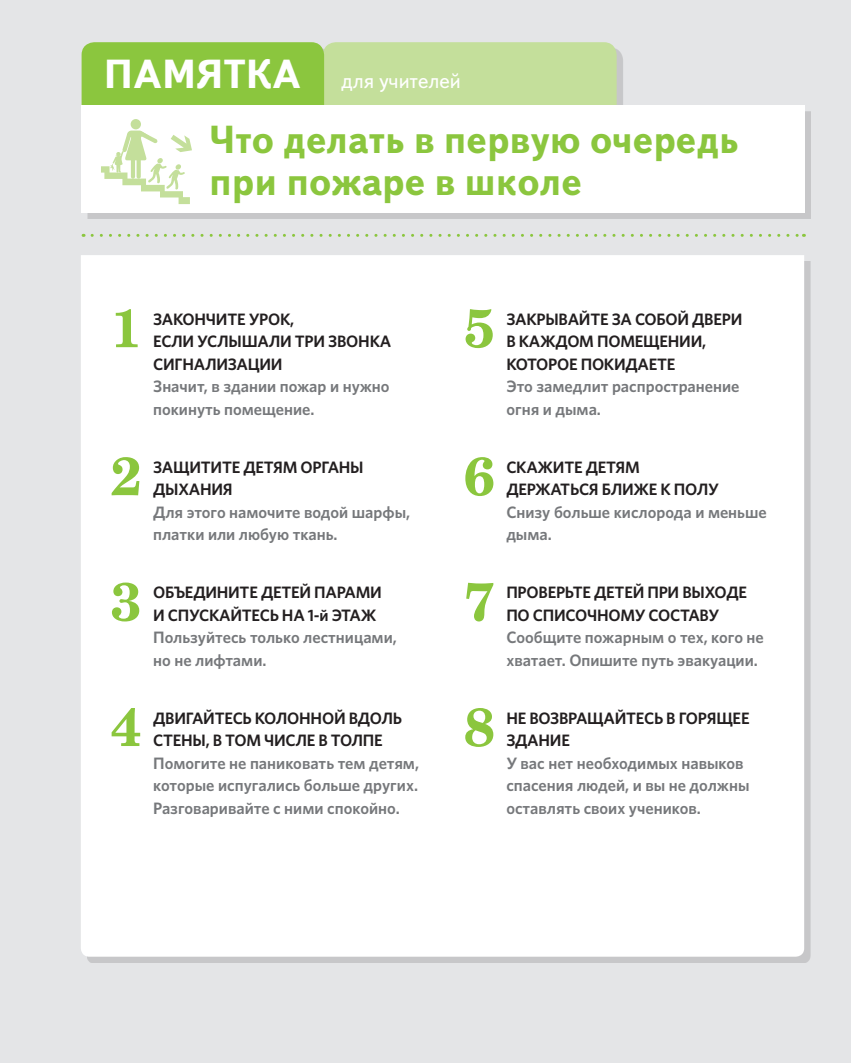
<style>
.page{position:relative;width:851px;height:1063px;background:#fff}
.page>*{position:absolute;margin:0;border:0;box-sizing:border-box;transform-origin:0 0}
._01{font:700 54px "Century Schlbk Cyr";color:#8bc63e}
.t1{font:700 40.5px "Text Book C";color:#fff}
.t2{font:700 39px/42px "Text Book C";color:#8bc63e}
.t3{font:21px "Text Book C";color:#fff}
._01-2{font:600 16.5px/22.5px "Whitney";letter-spacing:-.005em;color:#76787b}
._01-3{font:600 16.5px/22.5px "Whitney";letter-spacing:-.015em;color:#231f20}
.s1{color:#76787b}
.s2{color:#231f20}
</style>
<div class="page">
<div style="left:0;top:0;width:850px;height:1063px;background:#e4e5e7"></div>
<div style="left:87px;top:48px;width:724px;height:171px;background:#231f20;opacity:.15"></div>
<div style="left:323px;top:42px;width:293px;height:88px;background:#c4df9b;border-radius:13px"></div>
<div style="left:82px;top:42px;width:242px;height:88px;background:#8bc63e;border-radius:13px"></div>
<div style="left:82px;top:105px;width:722px;height:108px;background:#fff"></div>
<svg style="left:92px;top:234px;width:712px;height:3px"></svg>
<div style="left:131px;top:119px;width:10px;height:10px;background:#c4df9b;border-radius:50%"></div>
<svg style="left:101px;top:131px;width:91px;height:73px"></svg>
<div style="left:81px;top:255px;width:723px;height:702px;background:#fff"></div>
<p class="t1" style="left:104px;top:51px;width:198px">ПАМЯТКА</p>
<p class="t3" style="left:341px;top:69px;width:121px">для учителей</p>
<p class="t2" style="left:209px;top:119px;width:531px">Что делать в первую очередь при пожаре в школе</p>
<p class="_01" style="left:111px;top:294px;width:32px">1</p>
<p class="_01-3" style="left:153px;top:307px;width:239px">ЗАКОНЧИТЕ УРОК,<br>ЕСЛИ УСЛЫШАЛИ ТРИ ЗВОНКА<br>СИГНАЛИЗАЦИИ<br><span class="s1">Значит, в здании пожар и нужно покинуть помещение.</span></p>
<p class="_01" style="left:111px;top:442px;width:32px">2</p>
<p class="_01-2" style="left:153px;top:455px;width:258px"><span class="s2">ЗАЩИТИТЕ ДЕТЯМ ОРГАНЫ<br>ДЫХАНИЯ<br></span>Для этого намочите водой шарфы, платки или любую ткань.</p>
<p class="_01" style="left:111px;top:567px;width:32px">3</p>
<p class="_01-3" style="left:153px;top:581px;width:245px">ОБЪЕДИНИТЕ ДЕТЕЙ ПАРАМИ<br>И СПУСКАЙТЕСЬ НА 1-й ЭТАЖ<br><span class="s1">Пользуйтесь только лестницами, но не лифтами.</span></p>
<p class="_01" style="left:111px;top:693px;width:32px">4</p>
<p class="_01-2" style="left:153px;top:706px;width:267px"><span class="s2">ДВИГАЙТЕСЬ КОЛОННОЙ ВДОЛЬ<br>СТЕНЫ, В ТОМ ЧИСЛЕ В ТОЛПЕ<br></span>Помогите не паниковать тем детям, которые испугались больше других.<br>Разговаривайте с ними спокойно.</p>
<p class="_01" style="left:463px;top:294px;width:32px">5</p>
<p class="_01-3" style="left:506px;top:307px;width:237px">ЗАКРЫВАЙТЕ ЗА СОБОЙ ДВЕРИ<br>В КАЖДОМ ПОМЕЩЕНИИ,<br>КОТОРОЕ ПОКИДАЕТЕ<br><span class="s1">Это замедлит распространение огня и дыма.</span></p>
<p class="_01" style="left:463px;top:442px;width:32px">6</p>
<p class="_01-2" style="left:506px;top:455px;width:262px"><span class="s2">СКАЖИТЕ ДЕТЯМ<br>ДЕРЖАТЬСЯ БЛИЖЕ К ПОЛУ<br></span>Снизу больше кислорода и меньше дыма.</p>
<p class="_01" style="left:463px;top:567px;width:32px">7</p>
<p class="_01-2" style="left:506px;top:581px;width:259px"><span class="s2">ПРОВЕРЬТЕ ДЕТЕЙ ПРИ ВЫХОДЕ<br>ПО СПИСОЧНОМУ СОСТАВУ<br></span>Сообщите пожарным о тех, кого не хватает. Опишите путь эвакуации.</p>
<p class="_01" style="left:463px;top:693px;width:32px">8</p>
<p class="_01-2" style="left:506px;top:706px;width:245px"><span class="s2">НЕ ВОЗВРАЩАЙТЕСЬ В ГОРЯЩЕЕ<br>ЗДАНИЕ<br></span>У вас нет необходимых навыков спасения людей, и вы не должны оставлять своих учеников.</p>
</div>
